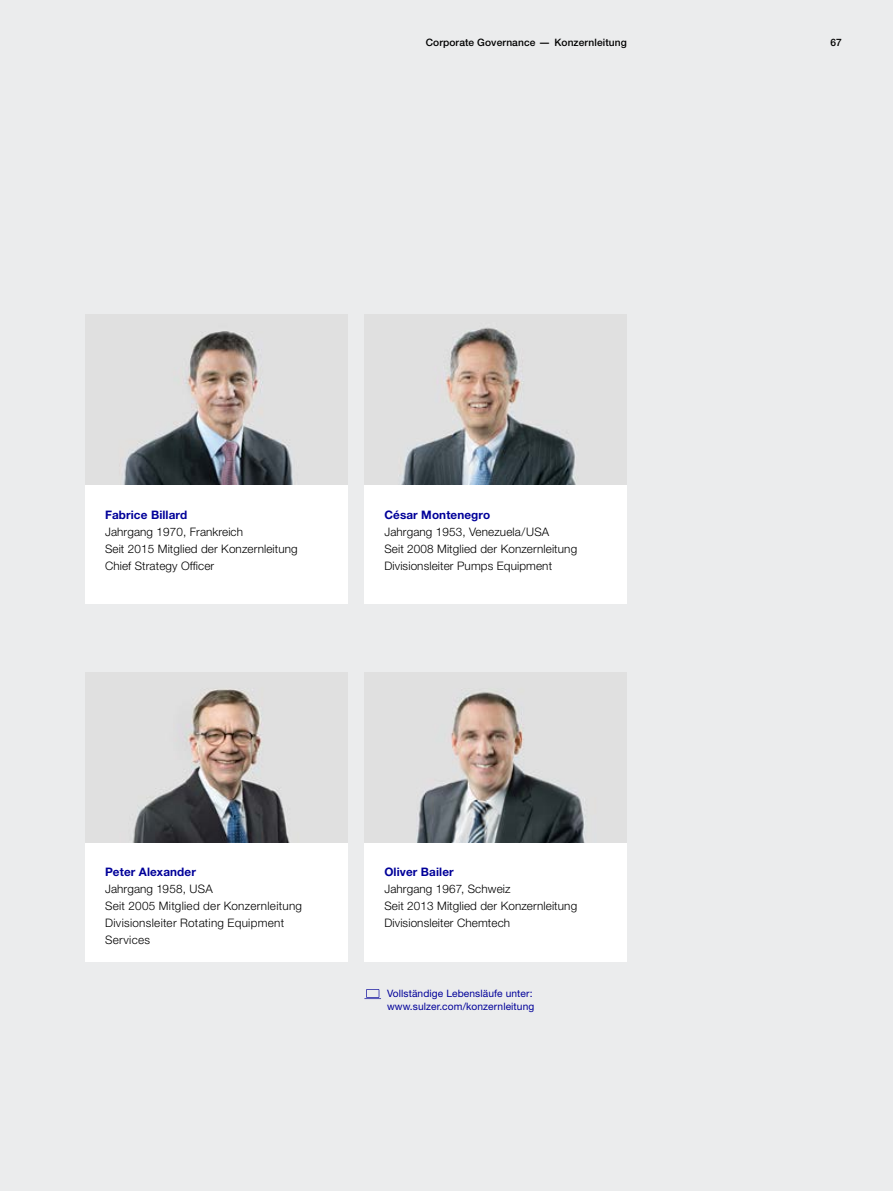
<style>
.page{position:relative;width:893px;height:1191px;background:#ebeced}
.page>*{position:absolute;margin:0;border:0;box-sizing:border-box;transform-origin:0 0}
.t1{font:300 11.7px/17px "Helvetica Neue LT Std";letter-spacing:.01em;color:#000}
.t2{font:10.2px/13.5px "Helvetica Neue LT Std";letter-spacing:.01em;color:#009}
.t3{font:500 10.2px "Helvetica Neue LT Std";letter-spacing:.01em;color:#000}
.s1{font-weight:700;color:#009}
</style>
<div class="page">
<div style="left:85px;top:485px;width:262px;height:119px;background:#fff"></div>
<div style="left:85px;top:842px;width:262px;height:119px;background:#fff"></div>
<div style="left:364px;top:842px;width:263px;height:119px;background:#fff"></div>
<div style="left:364px;top:485px;width:263px;height:119px;background:#fff"></div>
<img style="left:85px;top:315px;width:262px;height:170px">
<img style="left:364px;top:314px;width:263px;height:171px">
<img style="left:85px;top:672px;width:262px;height:170px">
<img style="left:364px;top:672px;width:263px;height:170px">
<svg style="left:364px;top:989px;width:17px;height:10px"></svg>
<p class="t3" style="left:426px;top:36px;width:202px">Corporate Governance — Konzernleitung</p>
<p class="t3" style="left:830px;top:36px;width:13px">67</p>
<p class="t1" style="left:105px;top:506px;width:194px"><span class="s1">Fabrice Billard<br></span>Jahrgang 1970, Frankreich<br>Seit 2015 Mitglied der Konzernleitung<br>Chief Strategy Officer</p>
<p class="t1" style="left:384px;top:506px;width:194px"><span class="s1">César Montenegro<br></span>Jahrgang 1953, Venezuela/USA<br>Seit 2008 Mitglied der Konzernleitung<br>Divisionsleiter Pumps Equipment</p>
<p class="t1" style="left:105px;top:863px;width:199px"><span class="s1">Peter Alexander<br></span>Jahrgang 1958, USA<br>Seit 2005 Mitglied der Konzernleitung<br>Divisionsleiter Rotating Equipment<br>Services</p>
<p class="t1" style="left:384px;top:863px;width:194px"><span class="s1">Oliver Bailer<br></span>Jahrgang 1967, Schweiz<br>Seit 2013 Mitglied der Konzernleitung<br>Divisionsleiter Chemtech</p>
<p class="t2" style="left:387px;top:986px;width:149px">Vollständige Lebensläufe unter: www.sulzer.com/konzernleitung</p>
</div>
